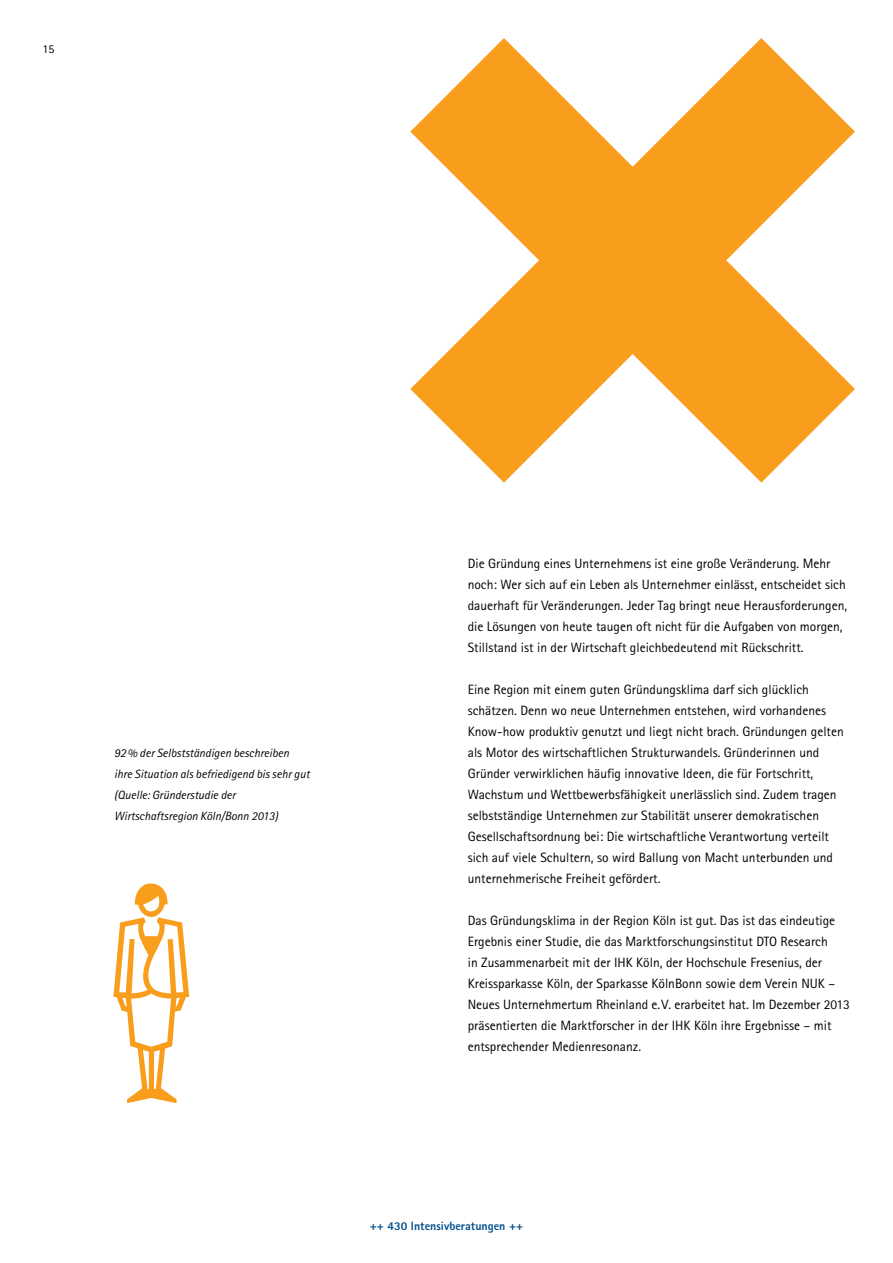
<style>
.page{position:relative;width:893px;height:1263px;background:#fff}
.page>*{position:absolute;margin:0;border:0;box-sizing:border-box;transform-origin:0 0}
.t1{font:13.5px/21px "Agfa Rotis Sans Serif";color:#000}
.t2{font:italic 12px/21px "Agfa Rotis Sans Serif";color:#000}
.t3{font:800 12px "Agfa Rotis Sans Serif";color:#004f8d}
.t4{font:12px "Agfa Rotis Sans Serif";color:#000}
</style>
<div class="page">
<svg style="left:410px;top:38px;width:445px;height:445px;fill:#f99d1c"></svg>
<svg style="left:113px;top:883px;width:76px;height:220px"></svg>
<p class="t4" style="left:43px;top:45px;width:13px">15</p>
<p class="t2" style="left:114px;top:743px;width:197px">92% der Selbstständigen beschreiben ihre Situation als befriedigend bis sehr gut (Quelle: Gründerstudie der Wirtschaftsregion Köln/Bonn 2013)</p>
<p class="t1" style="left:468px;top:554px;width:381px">Die Gründung eines Unternehmens ist eine große Veränderung. Mehr noch: Wer sich auf ein Leben als Unternehmer einlässt, entscheidet sich dauerhaft für Veränderungen. Jeder Tag bringt neue Herausforderungen, die Lösungen von heute taugen oft nicht für die Aufgaben von morgen, Stillstand ist in der Wirtschaft gleichbedeutend mit Rückschritt.</p>
<p class="t1" style="left:468px;top:680px;width:378px">Eine Region mit einem guten Gründungsklima darf sich glücklich schätzen. Denn wo neue Unternehmen entstehen, wird vorhandenes Know-how produktiv genutzt und liegt nicht brach. Gründungen gelten als Motor des wirtschaftlichen Strukturwandels. Gründerinnen und Gründer verwirklichen häufig innovative Ideen, die für Fortschritt, Wachstum und Wettbewerbsfähigkeit unerlässlich sind. Zudem tragen selbstständige Unternehmen zur Stabilität unserer demokratischen Gesellschaftsordnung bei: Die wirtschaftliche Verantwortung verteilt sich auf viele Schultern, so wird Ballung von Macht unterbunden und unternehmerische Freiheit gefördert.</p>
<p class="t1" style="left:468px;top:911px;width:384px">Das Gründungsklima in der Region Köln ist gut. Das ist das eindeutige Ergebnis einer Studie, die das Marktforschungsinstitut DTO Research<br>in Zusammenarbeit mit der IHK Köln, der Hochschule Fresenius, der Kreissparkasse Köln, der Sparkasse KölnBonn sowie dem Verein NUK – Neues Unternehmertum Rheinland e.V. erarbeitet hat. Im Dezember 2013 präsentierten die Marktforscher in der IHK Köln ihre Ergebnisse – mit entsprechender Medienresonanz.</p>
<p class="t3" style="left:370px;top:1221px;width:155px">++ 430 Intensivberatungen ++</p>
</div>
